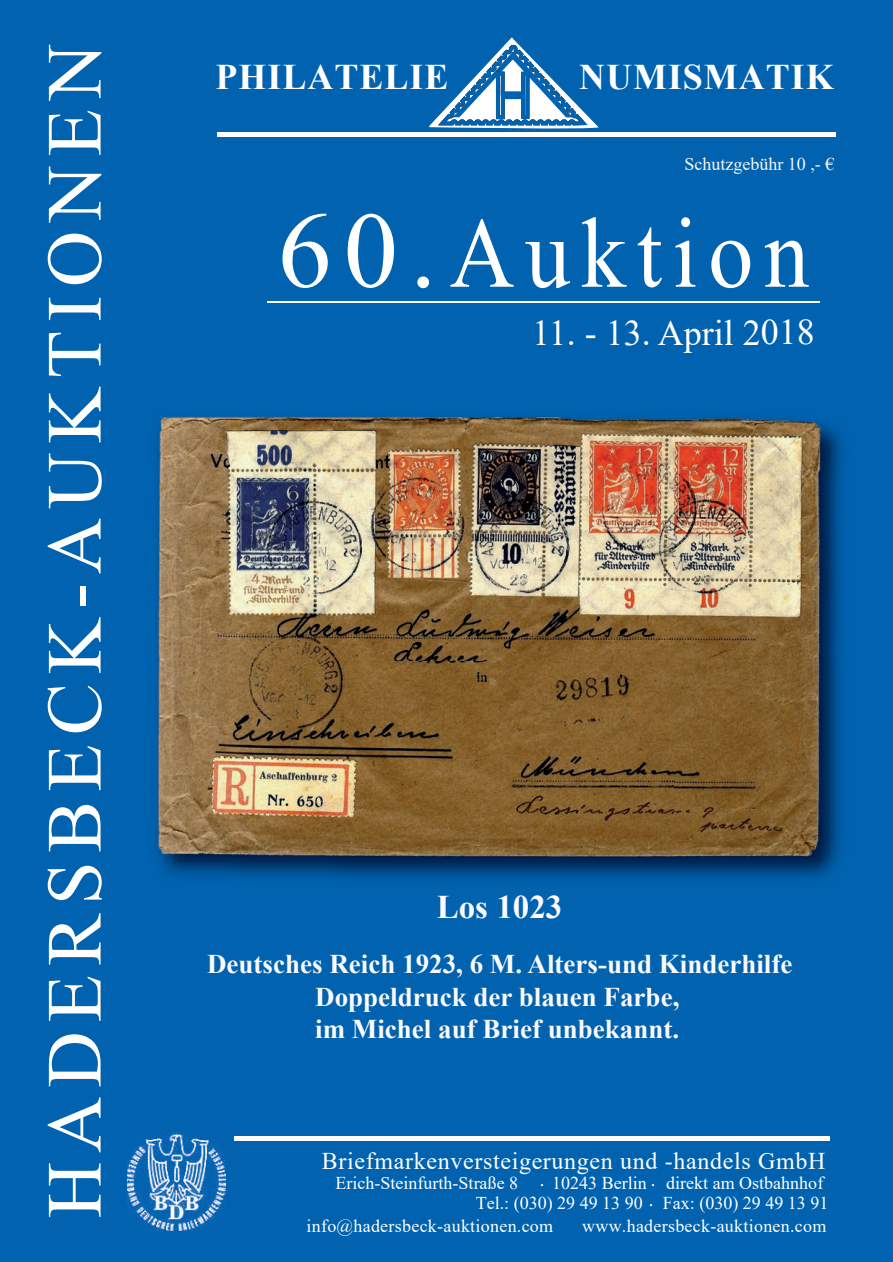
<style>
.page{position:relative;width:893px;height:1262px;background:#fff}
.page>*{position:absolute;margin:0;border:0;box-sizing:border-box;transform-origin:0 0}
.t1{font:100.05px "Times New Roman";letter-spacing:.12em;color:#fff;scale:.9 1}
.t2{font:78px "Times New Roman";letter-spacing:.115em;color:#fff}
.t3{font:700 36px "Times New Roman";letter-spacing:.025em;color:#fff}
.t4{font:36px "Times New Roman";letter-spacing:-.005em;color:#fff}
.t5{font:700 33px "Times New Roman";color:#faf9fb}
.t6{font:700 27px/32.4px "Times New Roman";color:#faf9fb;text-align:center}
.t7{font:24px "Times New Roman";letter-spacing:.025em;color:#fff}
.t8{font:18px "Times New Roman";color:#fff}
.t9{font:18px "Times New Roman";color:#f7f8f7}
.s1{color:#fff}
.s2{font-size:108px}
</style>
<div class="page">
<div style="left:0;top:0;width:892px;height:1262px;background:#0162b0"></div>
<hr style="left:217px;top:132px;width:618px;height:4px;background:#fff">
<hr style="left:267px;top:301px;width:552px;height:2px;background:#fff">
<svg style="left:429px;top:37px;width:170px;height:92px"></svg>
<hr style="left:234px;top:1136px;width:595px;height:4px;background:#fff">
<img style="left:127px;top:1132px;width:99px;height:98px">
<img style="left:161px;top:426px;width:682px;height:453px">
<img style="left:154px;top:415px;width:675px;height:448px">
<img style="left:492px;top:447px;width:114px;height:1px">
<h2 class="t2" style="left:19px;top:1218px;width:1177px;rotate:-90deg">HADERSBECK-AUKTIONEN</h2>
<h3 class="t3" style="left:215px;top:51px;width:234px">PHILATELIE</h3>
<h3 class="t3" style="left:579px;top:51px;width:256px">NUMISMATIK</h3>
<p class="t9" style="left:684px;top:151px;width:151px">Schutzgebühr 10 ,- <span class="s1">€</span></p>
<h1 class="t1" style="left:278px;top:183px;width:591px"><span class="s2">60.</span>Auktion</h1>
<h3 class="t4" style="left:532px;top:307px;width:284px">11. - 13. April 2018</h3>
<h3 class="t5" style="left:436px;top:883px;width:127px">Los 1023</h3>
<h3 class="t6" style="left:207px;top:947px;width:586px">Deutsches Reich 1923, 6 M. Alters-und Kinderhilfe<br>Doppeldruck der blauen Farbe,<br>im Michel auf Brief unbekannt.</h3>
<h3 class="t7" style="left:322px;top:1144px;width:505px">Briefmarkenversteigerungen und -handels GmbH</h3>
<p class="t8" style="left:335px;top:1170px;width:489px">Erich-Steinfurth-Straße 8 <sup>.</sup> 10243 Berlin <sup>.</sup> direkt am Ostbahnhof</p>
<p class="t8" style="left:306px;top:1213px;width:248px">info@hadersbeck-auktionen.com</p>
<p class="t8" style="left:582px;top:1213px;width:246px">www.hadersbeck-auktionen.com</p>
<p class="t8" style="left:475px;top:1190px;width:354px">Tel.: (030) 29 49 13 90 <sup>.</sup> Fax: (030) 29 49 13 91</p>
</div>
